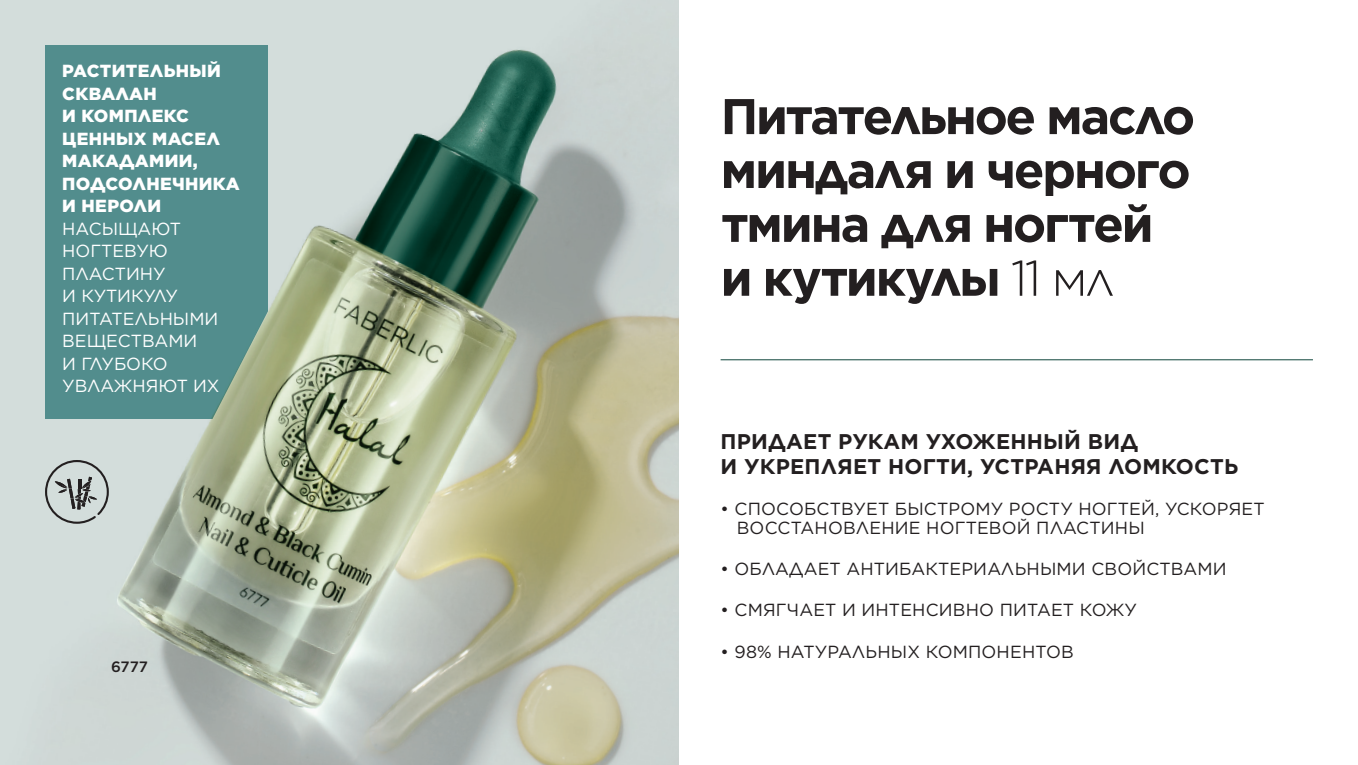
<style>
.page{position:relative;width:1358px;height:765px;background:#fff}
.page>*{position:absolute;margin:0;border:0;box-sizing:border-box;transform-origin:0 0}
.Название{font:700 50px/53.9px "Gotham";letter-spacing:-.045em;color:#231f20}
.t1{font:700 21.25px/25px "Gotham";letter-spacing:.01em;color:#231f20}
.t2{font:17.5px/18.8px "Gotham";letter-spacing:.01em;color:#231f20}
.t3{font:17.5px/22.5px "Gotham";color:#fff}
.Название-2{font:500 15px "Gotham";color:#231f20}
.s1{font-weight:900}
.s2{font-weight:300}
</style>
<div class="page">
<img style="left:0;top:0;width:679px;height:765px">
<hr style="left:720px;top:359px;width:592px;height:1px;background:#10463c">
<div style="left:45px;top:45px;width:222px;height:373px;background:#528d8d"></div>
<img style="left:120px;top:232px;width:392px;height:478px">
<svg style="left:45px;top:460px;width:64px;height:64px;background:#afb7b5"></svg>
<p class="t3" style="left:62px;top:59px;width:179px"><span class="s1">РАСТИТЕЛЬНЫЙ<br>СКВАЛАН<br>И КОМПЛЕКС<br>ЦЕННЫХ МАСЕЛ<br>МАКАДАМИИ,<br>ПОДСОЛНЕЧНИКА<br>И НЕРОЛИ<br></span>НАСЫЩАЮТ<br>НОГТЕВУЮ<br>ПЛАСТИНУ<br>И КУТИКУЛУ<br>ПИТАТЕЛЬНЫМИ<br>ВЕЩЕСТВАМИ<br>И ГЛУБОКО<br>УВЛАЖНЯЮТ ИХ</p>
<p class="Название-2" style="left:111px;top:657px;width:38px">6777</p>
<p class="Название" style="left:720px;top:89px;width:476px">Питательное масло миндаля и черного тмина для ногтей и кутикулы <span class="s2">11 мл</span></p>
<p class="t1" style="left:720px;top:429px;width:519px">ПРИДАЕТ РУКАМ УХОЖЕННЫЙ ВИД<br>И УКРЕПЛЯЕТ НОГТИ, УСТРАНЯЯ ЛОМКОСТЬ</p>
<p class="t2" style="left:736px;top:499px;width:529px;text-indent:-16px">• СПОСОБСТВУЕТ БЫСТРОМУ РОСТУ НОГТЕЙ, УСКОРЯЕТ<br>ВОССТАНОВЛЕНИЕ НОГТЕВОЙ ПЛАСТИНЫ</p>
<p class="t2" style="left:720px;top:559px;width:507px">• ОБЛАДАЕТ АНТИБАКТЕРИАЛЬНЫМИ СВОЙСТВАМИ</p>
<p class="t2" style="left:720px;top:600px;width:417px">• СМЯГЧАЕТ И ИНТЕНСИВНО ПИТАЕТ КОЖУ</p>
<p class="t2" style="left:720px;top:642px;width:354px">• 98% НАТУРАЛЬНЫХ КОМПОНЕНТОВ</p>
</div>
